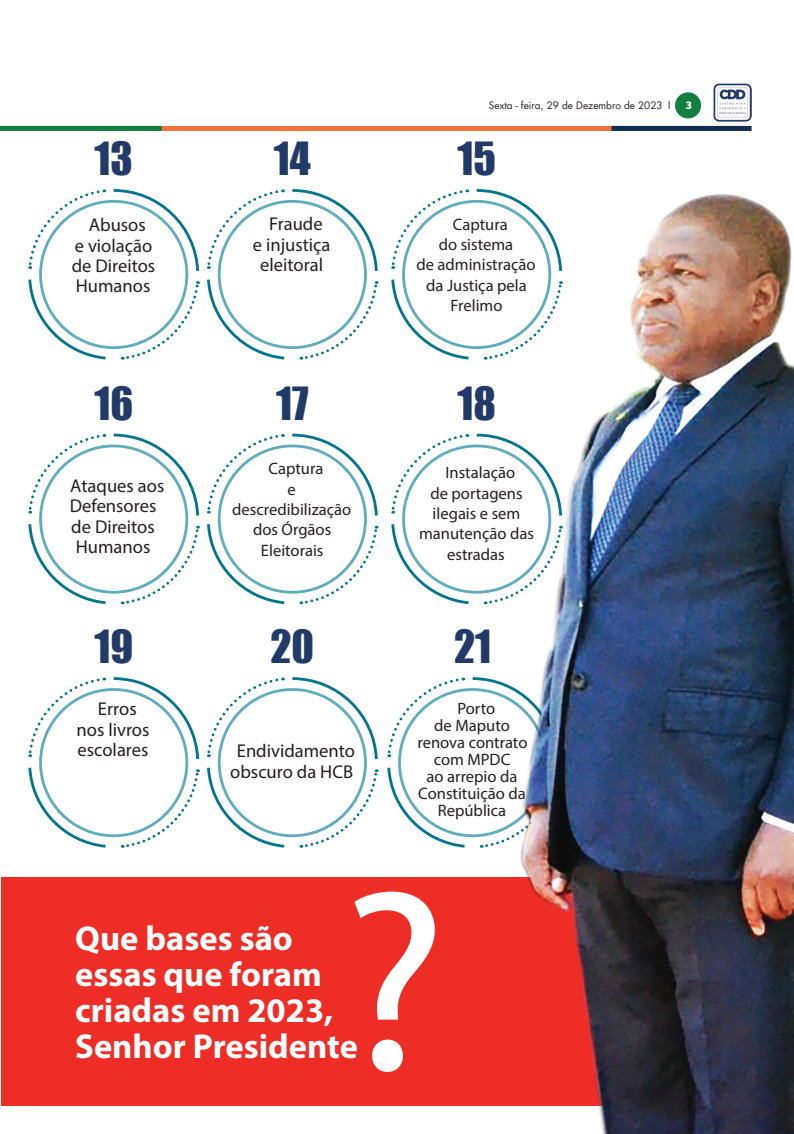
<style>
.page{position:relative;width:794px;height:1134px;background:#fff}
.page>*{position:absolute;margin:0;border:0;box-sizing:border-box;transform-origin:0 0}
.t1{font:42px "Impact";color:#223a68}
.t2{font:700 34.6px/36px "Myriad Pro";color:#fff}
.t3{font:18.6px/20.3px "Myriad Pro";color:#231f20;text-align:center}
.t4{font:16.6px/20.3px "Myriad Pro";color:#231f20;text-align:center}
.t5{font:10px "Futura LT";color:#231f20}
.t6{font:700 10px "Popular";color:#fff}
</style>
<div class="page">
<div style="left:0;top:126px;width:751px;height:5px;background:#f37138"></div>
<div style="left:0;top:126px;width:162px;height:5px;background:#107f40"></div>
<div style="left:611px;top:126px;width:140px;height:5px;background:#102e4f"></div>
<div style="left:675px;top:92px;width:26px;height:26px;background:#107f40;border-radius:50%"></div>
<img style="left:714px;top:84px;width:37px;height:37px">
<div style="left:1px;top:877px;width:793px;height:229px;background:#ee2d27"></div>
<svg style="left:391px;top:189px;width:119px;height:171px"></svg>
<div style="left:410px;top:208px;width:133px;height:133px;background:#fff;border-radius:50%"></div>
<svg style="left:28px;top:433px;width:351px;height:172px"></svg>
<div style="left:48px;top:453px;width:132px;height:132px;background:#fff;border-radius:50%"></div>
<svg style="left:391px;top:433px;width:119px;height:172px"></svg>
<div style="left:410px;top:453px;width:133px;height:132px;background:#fff;border-radius:50%"></div>
<svg style="left:387px;top:677px;width:123px;height:171px"></svg>
<div style="left:406px;top:696px;width:133px;height:133px;background:#fff;border-radius:50%"></div>
<svg style="left:28px;top:677px;width:351px;height:171px"></svg>
<div style="left:226px;top:696px;width:132px;height:133px;background:#fff;border-radius:50%"></div>
<svg style="left:28px;top:189px;width:351px;height:171px"></svg>
<div style="left:226px;top:208px;width:132px;height:133px;background:#fff;border-radius:50%"></div>
<img style="left:510px;top:194px;width:284px;height:940px">
<svg style="left:354px;top:891px;width:81px;height:181px"></svg>
<p class="t5" style="left:489px;top:99px;width:183px">Sexta - feira, 29 de Dezembro de 2023 l</p>
<p class="t6" style="left:685px;top:98px;width:7px">3</p>
<h1 class="t1" style="left:95px;top:126px;width:40px">13</h1>
<h1 class="t1" style="left:274px;top:126px;width:39px">14</h1>
<h1 class="t1" style="left:457px;top:126px;width:40px">15</h1>
<p class="t3" style="left:72px;top:215px;width:85px">Abusos<br>e violação de Direitos<br>Humanos</p>
<p class="t3" style="left:253px;top:214px;width:79px">Fraude<br>e injustiça eleitoral</p>
<p class="t4" style="left:416px;top:214px;width:121px">Captura<br>do sistema<br>de administração da Justiça pela<br>Frelimo</p>
<h1 class="t1" style="left:94px;top:370px;width:40px">16</h1>
<h1 class="t1" style="left:276px;top:370px;width:34px">17</h1>
<h1 class="t1" style="left:457px;top:370px;width:40px">18</h1>
<p class="t3" style="left:70px;top:475px;width:96px">Ataques aos<br>Defensores de Direitos<br>Humanos</p>
<p class="t4" style="left:232px;top:458px;width:121px">Captura<br>e descredibilização dos Órgãos<br>Eleitorais</p>
<p class="t4" style="left:419px;top:462px;width:116px">Instalação<br>de portagens ilegais e sem manutenção das estradas</p>
<h1 class="t1" style="left:94px;top:614px;width:40px">19</h1>
<h1 class="t1" style="left:270px;top:614px;width:45px">20</h1>
<h1 class="t1" style="left:454px;top:614px;width:39px">21</h1>
<p class="t3" style="left:77px;top:699px;width:74px">Erros<br>nos livros escolares</p>
<p class="t3" style="left:230px;top:741px;width:126px">Endividamento obscuro da HCB</p>
<p class="t4" style="left:417px;top:699px;width:111px;line-height:17px">Porto<br>de Maputo renova contrato com MPDC<br>ao arrepio da<br>Constituição da<br>República</p>
<h2 class="t2" style="left:75px;top:919px;width:284px">Que bases são essas que foram criadas em 2023,<br>Senhor Presidente</h2>
</div>
